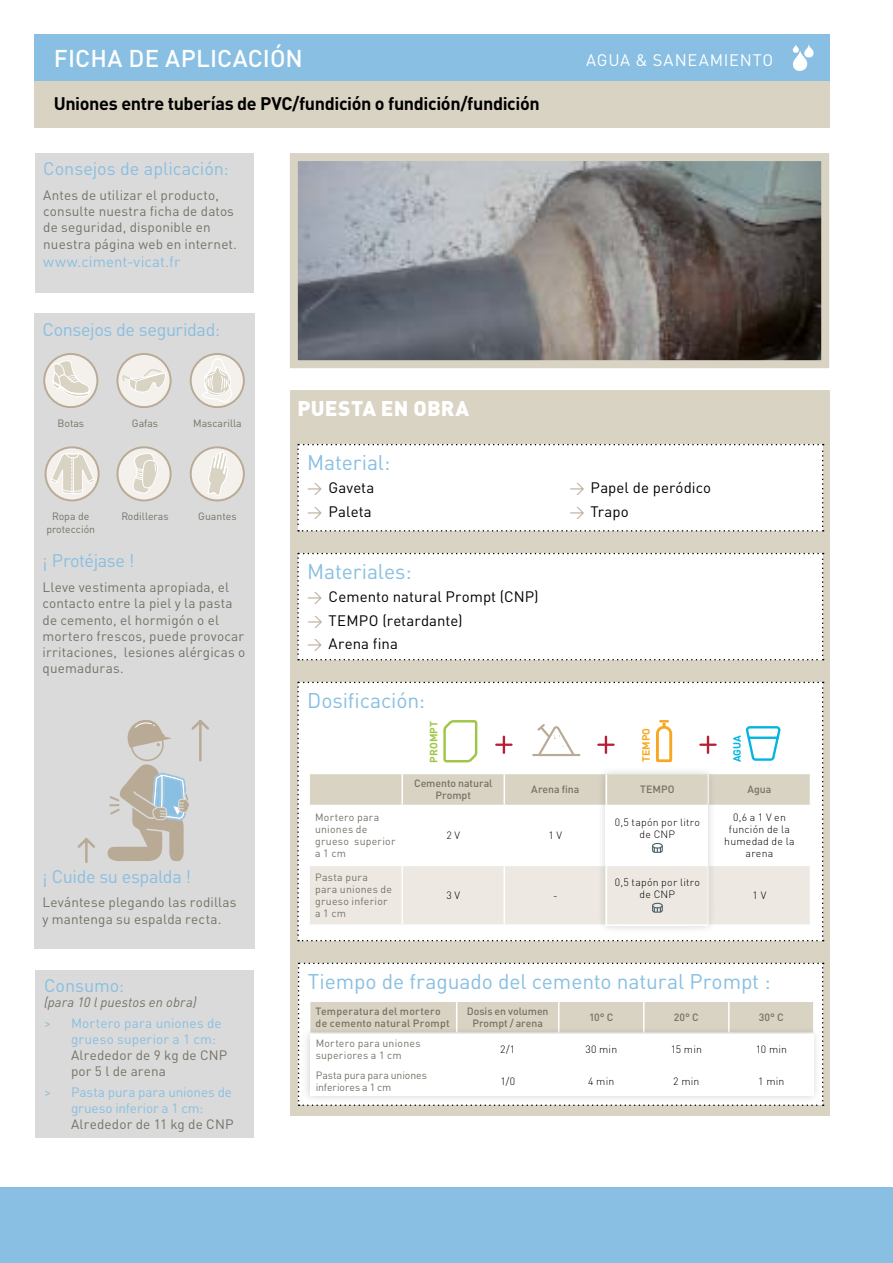
<style>
.page{position:relative;width:893px;height:1263px;background:#fff}
.page>*{position:absolute;margin:0;border:0;box-sizing:border-box;transform-origin:0 0}
.t1{font:500 24px "DIN Pro";letter-spacing:.005em;color:#fff}
.t2{font:21px "DIN Pro";letter-spacing:-.005em;color:#88bfe2}
.t3{font:900 21px "DIN Pro";letter-spacing:.01em;color:#fff}
.t4{font:18px "DIN Pro";letter-spacing:-.015em;color:#88bfe2}
.t5{font:700 18px "DIN Pro";letter-spacing:-.02em;color:#000}
.t6{font:16.5px "DIN Pro";letter-spacing:.04em;color:#fff}
.t7{font:15px "DIN Pro";letter-spacing:.005em;color:#000}
.t8{font:15px "DIN Pro";letter-spacing:.005em;color:#88bfe2}
.t9{font:13.5px/16.2px "DIN Pro";letter-spacing:.01em;color:#747266}
.t10{font:13.5px/16.2px "DIN Pro";letter-spacing:.005em;color:#88bfe2}
.t11{font:italic 13.5px "DIN Pro";letter-spacing:.01em;color:#747266}
.t12{font:10.5px/12px "DIN Pro";letter-spacing:.02em;color:#747266}
.t13{font:500 10.5px/12px "DIN Pro";letter-spacing:.005em;color:#747266;text-align:center}
.t14{font:300 10.5px/12px "DIN Pro";letter-spacing:.02em;color:#000;text-align:center}
.t15{font:10.5px/12.6px "DIN Pro";color:#747266;text-align:center}
.t16{font:10.5px/12px "DIN Pro";letter-spacing:-.005em;color:#747266}
.t17{font:700 10.5px "DIN Pro";letter-spacing:.01em;color:#9fc646}
.t18{font:700 10.5px "DIN Pro";letter-spacing:.01em;color:#f7a823}
.t19{font:700 10.5px "DIN Pro";color:#00b5e0}
.s1{color:#b9aa96}
</style>
<div class="page">
<div style="left:34px;top:34px;width:795px;height:47px;background:#88bfe2"></div>
<div style="left:0;top:1187px;width:893px;height:76px;background:#88bfe2"></div>
<div style="left:34px;top:81px;width:795px;height:47px;background:#d9d3c3"></div>
<img style="left:299px;top:162px;width:521px;height:197px">
<div style="left:290px;top:153px;width:539px;height:215px;border:8px solid #d9d3c3"></div>
<div style="left:290px;top:390px;width:539px;height:725px;background:#d9d3c3"></div>
<div style="left:297px;top:444px;width:527px;height:87px;background:#fff"></div>
<div style="left:297px;top:553px;width:527px;height:107px;background:#fff"></div>
<div style="left:35px;top:153px;width:218px;height:139px;background:#dadada"></div>
<div style="left:34px;top:313px;width:220px;height:636px;background:#dadada"></div>
<svg style="left:44px;top:354px;width:53px;height:53px"></svg>
<div style="left:43px;top:353px;width:55px;height:55px;border:2px solid #b9aa96;border-radius:50%"></div>
<svg style="left:52px;top:360px;width:38px;height:47px"></svg>
<div style="left:117px;top:354px;width:54px;height:53px;background:#f4f1ed;border-radius:50%"></div>
<div style="left:116px;top:353px;width:56px;height:55px;border:2px solid #b9aa96;border-radius:50%"></div>
<svg style="left:122px;top:369px;width:44px;height:23px"></svg>
<svg style="left:191px;top:354px;width:53px;height:53px"></svg>
<div style="left:190px;top:353px;width:55px;height:55px;border:2px solid #b9aa96;border-radius:50%"></div>
<svg style="left:201px;top:357px;width:32px;height:46px"></svg>
<svg style="left:46px;top:447px;width:53px;height:53px"></svg>
<div style="left:45px;top:446px;width:55px;height:55px;border:2px solid #b9aa96;border-radius:50%"></div>
<svg style="left:50px;top:452px;width:45px;height:42px"></svg>
<hr style="left:73px;top:458px;width:1px;height:35px;background:#fff">
<div style="left:117px;top:447px;width:54px;height:53px;background:#f4f1ed;border-radius:50%"></div>
<div style="left:116px;top:446px;width:56px;height:55px;border:2px solid #b9aa96;border-radius:50%"></div>
<svg style="left:133px;top:453px;width:25px;height:40px"></svg>
<div style="left:191px;top:447px;width:53px;height:53px;background:#f4f1ed;border-radius:50%"></div>
<div style="left:190px;top:446px;width:55px;height:55px;border:2px solid #b9aa96;border-radius:50%"></div>
<svg style="left:208px;top:449px;width:21px;height:51px"></svg>
<svg style="left:77px;top:719px;width:132px;height:144px"></svg>
<svg style="left:792px;top:44px;width:22px;height:27px"></svg>
<svg style="left:297px;top:682px;width:527px;height:259px"></svg>
<hr style="left:748px;top:736px;width:31px;height:3px;background:#00b5e0">
<svg style="left:298px;top:963px;width:526px;height:143px"></svg>
<hr style="left:309px;top:1000px;width:148px;height:2px;background:#fff">
<hr style="left:309px;top:1002px;width:1px;height:30px;background:#fff">
<hr style="left:457px;top:1000px;width:102px;height:2px;background:#fff">
<hr style="left:456px;top:1002px;width:1px;height:30px;background:#fff">
<hr style="left:559px;top:1000px;width:85px;height:2px;background:#fff">
<hr style="left:558px;top:1002px;width:1px;height:30px;background:#fff">
<hr style="left:644px;top:1000px;width:85px;height:2px;background:#fff">
<hr style="left:643px;top:1002px;width:1px;height:30px;background:#fff">
<hr style="left:729px;top:1000px;width:86px;height:2px;background:#fff">
<hr style="left:728px;top:1002px;width:2px;height:30px;background:#fff">
<hr style="left:813px;top:1002px;width:2px;height:30px;background:#fff">
<div style="left:302px;top:1026px;width:519px;height:78px;background:#000;opacity:.6"></div>
<div style="left:310px;top:1034px;width:503px;height:62px;background:#fff"></div>
<div style="left:36px;top:970px;width:218px;height:168px;background:#dadada"></div>
<h1 class="t1" style="left:54px;top:38px;width:251px">FICHA DE APLICACIÓN</h1>
<h3 class="t5" style="left:54px;top:89px;width:487px">Uniones entre tuberías de PVC/fundición o fundición/fundición</h3>
<h3 class="t4" style="left:43px;top:155px;width:187px">Consejos de aplicación:</h3>
<p class="t9" style="left:43px;top:186px;width:195px">Antes de utilizar el producto, consulte nuestra ficha de datos de seguridad, disponible en nuestra página web en internet.</p>
<p class="t8" style="left:43px;top:249px;width:139px">www.ciment-vicat.fr</p>
<h3 class="t4" style="left:43px;top:315px;width:179px">Consejos de seguridad:</h3>
<p class="t12" style="left:57px;top:416px;width:28px">Botas</p>
<p class="t12" style="left:132px;top:416px;width:28px">Gafas</p>
<p class="t15" style="left:193px;top:416px;width:50px">Mascarilla</p>
<p class="t15" style="left:46px;top:509px;width:50px">Ropa de protección</p>
<p class="t15" style="left:121px;top:509px;width:49px">Rodilleras</p>
<p class="t15" style="left:198px;top:509px;width:40px">Guantes</p>
<h3 class="t4" style="left:43px;top:547px;width:93px">¡ Protéjase !</h3>
<p class="t9" style="left:43px;top:578px;width:204px">Lleve vestimenta apropiada, el contacto entre la piel y la pasta de cemento, el hormigón o el mortero frescos, puede provocar irritaciones, lesiones alérgicas o quemaduras.</p>
<h2 class="t3" style="left:297px;top:391px;width:173px">PUESTA EN OBRA</h2>
<h2 class="t2" style="left:307px;top:446px;width:84px">Material:</h2>
<p class="t7" style="left:307px;top:476px;width:69px"><span class="s1">→</span> Gaveta</p>
<p class="t7" style="left:307px;top:499px;width:66px"><span class="s1">→</span> Paleta</p>
<h2 class="t2" style="left:307px;top:555px;width:106px">Materiales:</h2>
<p class="t7" style="left:307px;top:585px;width:233px"><span class="s1">→</span> Cemento natural Prompt (CNP)</p>
<p class="t7" style="left:307px;top:609px;width:157px"><span class="s1">→</span> TEMPO (retardante)</p>
<p class="t7" style="left:307px;top:632px;width:92px"><span class="s1">→</span> Arena fina</p>
<h2 class="t2" style="left:307px;top:684px;width:119px">Dosificación:</h2>
<p class="t6" style="left:586px;top:47px;width:188px">AGUA &amp; SANEAMIENTO</p>
<p class="t7" style="left:569px;top:476px;width:143px"><span class="s1">→</span> Papel de peródico</p>
<p class="t7" style="left:569px;top:499px;width:61px"><span class="s1">→</span> Trapo</p>
<p class="t17" style="left:425px;top:763px;width:43px;rotate:-90deg">PROMPT</p>
<p class="t18" style="left:637px;top:762px;width:36px;rotate:-90deg">TEMPO</p>
<p class="t19" style="left:728px;top:762px;width:29px;rotate:-90deg">AGUA</p>
<h3 class="t4" style="left:43px;top:862px;width:150px">¡ Cuide su espalda !</h3>
<p class="t9" style="left:43px;top:893px;width:196px">Levántese plegando las rodillas y mantenga su espalda recta.</p>
<h3 class="t4" style="left:44px;top:971px;width:82px">Consumo:</h3>
<p class="t11" style="left:44px;top:992px;width:154px">(para 10 l puestos en obra)</p>
<p class="t10" style="left:71px;top:1013px;width:152px;text-indent:-27px">&gt; Mortero para uniones de grueso superior a 1 cm:</p>
<p class="t9" style="left:71px;top:1046px;width:158px">Alrededor de 9 kg de CNP por 5 l de arena</p>
<p class="t10" style="left:44px;top:1082px;width:190px;text-align:center">&gt; Pasta pura para uniones de grueso inferior a 1 cm:</p>
<p class="t9" style="left:71px;top:1115px;width:164px">Alrededor de 11 kg de CNP</p>
<p class="t12" style="left:315px;top:811px;width:82px">Mortero para uniones de grueso superior a 1 cm</p>
<p class="t12" style="left:315px;top:870px;width:79px">Pasta pura para uniones de grueso inferior a 1 cm</p>
<p class="t13" style="left:414px;top:776px;width:80px">Cemento natural<br>Prompt</p>
<p class="t13" style="left:531px;top:782px;width:50px">Arena fina</p>
<p class="t13" style="left:640px;top:782px;width:36px">TEMPO</p>
<p class="t13" style="left:748px;top:782px;width:25px">Agua</p>
<p class="t14" style="left:446px;top:829px;width:15px">2 V</p>
<p class="t14" style="left:548px;top:829px;width:15px">1 V</p>
<p class="t14" style="left:446px;top:888px;width:15px">3 V</p>
<p class="t14" style="left:553px;top:888px;width:6px">-</p>
<p class="t14" style="left:615px;top:815px;width:87px">0,5 tapón por litro de CNP</p>
<p class="t14" style="left:724px;top:811px;width:72px">0,6 a 1 V en función de la humedad de la arena</p>
<p class="t14" style="left:615px;top:875px;width:87px">0,5 tapón por litro de CNP</p>
<p class="t14" style="left:753px;top:888px;width:15px">1 V</p>
<h2 class="t2" style="left:308px;top:964px;width:464px">Tiempo de fraguado del cemento natural Prompt :</h2>
<p class="t13" style="left:316px;top:1004px;width:135px;text-align:left">Temperatura del mortero de cemento natural Prompt</p>
<p class="t13" style="left:467px;top:1004px;width:83px">Dosis en volumen<br>Prompt / arena</p>
<p class="t13" style="left:589px;top:1010px;width:26px">10° C</p>
<p class="t13" style="left:674px;top:1010px;width:26px">20° C</p>
<p class="t13" style="left:759px;top:1010px;width:26px">30° C</p>
<p class="t12" style="left:316px;top:1036px;width:106px">Mortero para uniones superiores a 1 cm</p>
<p class="t14" style="left:500px;top:1042px;width:17px">2/1</p>
<p class="t14" style="left:585px;top:1042px;width:33px">30 min</p>
<p class="t14" style="left:671px;top:1042px;width:33px">15 min</p>
<p class="t14" style="left:756px;top:1042px;width:33px">10 min</p>
<p class="t16" style="left:316px;top:1068px;width:113px">Pasta pura para uniones inferiores a 1 cm</p>
<p class="t14" style="left:500px;top:1075px;width:16px">1/0</p>
<p class="t14" style="left:588px;top:1075px;width:28px">4 min</p>
<p class="t14" style="left:673px;top:1075px;width:28px">2 min</p>
<p class="t14" style="left:758px;top:1075px;width:28px">1 min</p>
</div>
